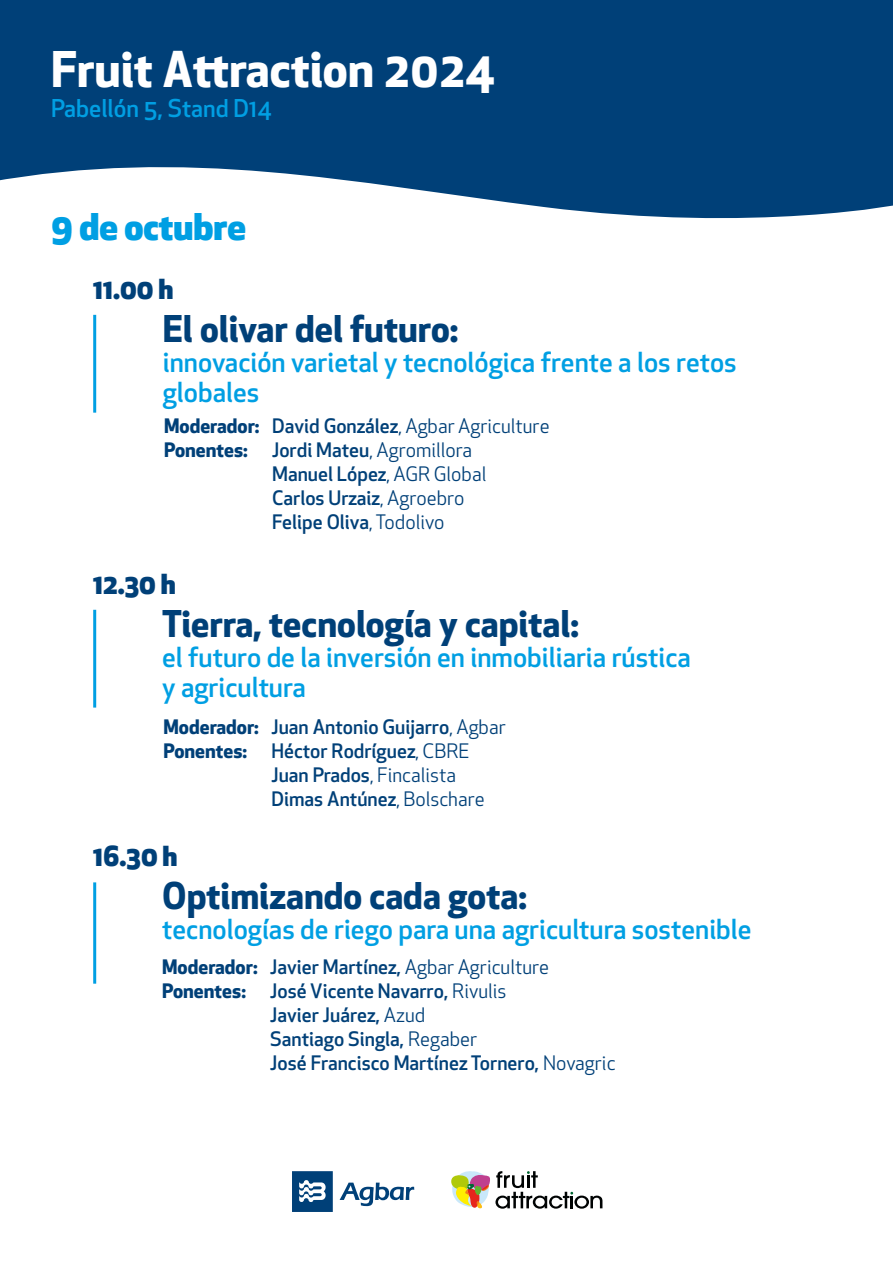
<style>
.page{position:relative;width:893px;height:1263px;background:#fff}
.page>*{position:absolute;margin:0;border:0;box-sizing:border-box;transform-origin:0 0}
.t1{font:700 48px "Apex New";color:#fff}
.t2{font:700 36px "Apex New";color:#004078}
.t3{font:800 36px "Apex New";color:#009fe3}
.t4{font:500 27px/30px "Apex New";color:#009fe3}
.t5{font:800 27px "Apex New";color:#004078}
.t6{font:500 24px "Apex New";color:#009fe3}
.t7{font:500 19.5px/24px "Apex New";color:#004078}
.t8{font:19.5px "Apex New";color:#004078}
.s1{font-weight:700}
.s2{font-weight:500}
.s3{font-weight:400}
</style>
<div class="page">
<hr style="left:93px;top:315px;width:3px;height:98px;background:#009fe3">
<hr style="left:93px;top:610px;width:3px;height:98px;background:#009fe3">
<hr style="left:93px;top:882px;width:3px;height:102px;background:#009fe3">
<svg style="left:451px;top:1171px;width:151px;height:38px"></svg>
<svg style="left:292px;top:1171px;width:41px;height:41px"></svg>
<svg style="left:340px;top:1182px;width:74px;height:24px"></svg>
<svg style="left:0;top:0;width:893px;height:219px;background:#1e5688"></svg>
<p class="t1" style="left:51px;top:35px;width:446px">Fruit Attraction 2024</p>
<p class="t6" style="left:51px;top:92px;width:222px">Pabellón 5, Stand D14</p>
<p class="t3" style="left:51px;top:201px;width:197px">9 de octubre</p>
<p class="t5" style="left:93px;top:270px;width:82px">11.00 h</p>
<p class="t2" style="left:163px;top:303px;width:297px">El olivar del futuro:</p>
<p class="t4" style="left:163px;top:346px;width:575px">innovación varietal y tecnológica frente a los retos globales</p>
<p class="t8" style="left:164px;top:413px;width:387px"><span class="s1">Moderador:</span> <span class="s2">David González</span>, Agbar Agriculture</p>
<p class="t7" style="left:272px;top:437px;width:216px;text-indent:-108px"><span class="s1">Ponentes:</span> Jordi Mateu<span class="s3">, Agromillora<br></span>Manuel López<span class="s3">, AGR Global<br></span>Carlos Urzaiz<span class="s3">, Agroebro<br></span>Felipe Oliva<span class="s3">, Todolivo</span></p>
<p class="t5" style="left:93px;top:565px;width:84px">12.30 h</p>
<p class="t2" style="left:162px;top:597px;width:418px">Tierra, tecnología y capital:</p>
<p class="t4" style="left:162px;top:641px;width:530px">el futuro de la inversión en inmobiliaria rústica y agricultura</p>
<p class="t7" style="left:163px;top:714px;width:344px"><span class="s1">Moderador:</span> Juan Antonio Guijarro<span class="s3">, Agbar</span></p>
<p class="t7" style="left:271px;top:738px;width:215px;text-indent:-108px"><span class="s1">Ponentes:</span> Héctor Rodríguez<span class="s3">, CBRE<br></span>Juan Prados<span class="s3">, Fincalista<br></span>Dimas Antúnez<span class="s3">, Bolschare</span></p>
<p class="t5" style="left:93px;top:837px;width:86px">16.30 h</p>
<p class="t2" style="left:162px;top:870px;width:366px">Optimizando cada gota:</p>
<p class="t4" style="left:162px;top:914px;width:591px">tecnologías de riego para una agricultura sostenible</p>
<p class="t8" style="left:162px;top:955px;width:388px"><span class="s1">Moderador:</span> <span class="s2">Javier Martínez,</span> Agbar Agriculture</p>
<p class="t7" style="left:270px;top:979px;width:347px;text-indent:-108px"><span class="s1">Ponentes:</span> José Vicente Navarro, <span class="s3">Rivulis<br></span>Javier Juárez, <span class="s3">Azud<br></span>Santiago Singla, <span class="s3">Regaber<br></span>José Francisco Martínez Tornero, <span class="s3">Novagric</span></p>
</div>
